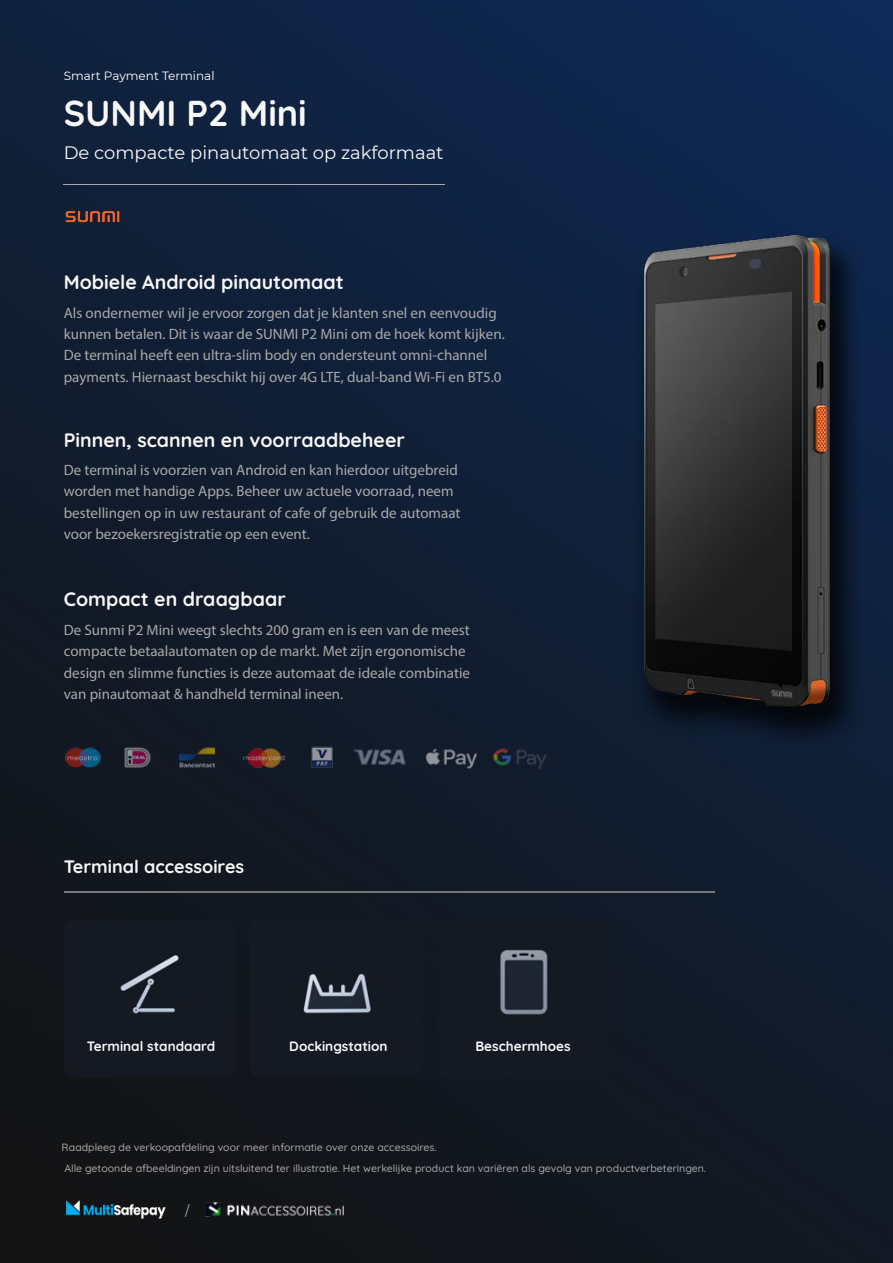
<style>
.page{position:relative;width:893px;height:1263px;background:#fff}
.page>*{position:absolute;margin:0;border:0;box-sizing:border-box;transform-origin:0 0}
.t1{font:700 36px "Quicksand";color:#f8f8f7}
.t2{font:700 19.5px "Quicksand";color:#f8f8f7}
.t3{font:18px "Montserrat";color:#f8f8f7}
.t4{font:700 18px "Quicksand";color:#f8f8f7}
.t5{font:18px "Minion Pro";color:#a0a1a5}
.t6{font:15px/21.3px "Myriad Pro";color:#a8a8a8}
.t7{font:700 13.5px "Quicksand";color:#f8f8f7}
.t8{font:12px "Montserrat";color:#fff}
.t9{font:500 10.5px "Quicksand";color:#a8a8a8}
</style>
<div class="page">
<img style="left:0;top:0;width:893px;height:1263px">
<hr style="left:64px;top:185px;width:381px;height:1px;background:#a8a8a8">
<img style="left:622px;top:226px;width:271px;height:526px">
<hr style="left:64px;top:891px;width:650px;height:2px;background:#777">
<div style="left:65px;top:920px;width:170px;height:156px;background:#151922"></div>
<img style="left:63px;top:203px;width:59px;height:26px">
<img style="left:64px;top:1197px;width:104px;height:24px">
<img style="left:206px;top:1200px;width:142px;height:21px">
<img style="left:60px;top:743px;width:494px;height:31px">
<img style="left:251px;top:921px;width:170px;height:156px">
<img style="left:438px;top:922px;width:171px;height:156px">
<p class="t8" style="left:64px;top:67px;width:152px">Smart Payment Terminal</p>
<p class="t1" style="left:64px;top:85px;width:245px">SUNMI P2 Mini</p>
<p class="t3" style="left:64px;top:140px;width:381px">De compacte pinautomaat op zakformaat</p>
<p class="t2" style="left:64px;top:267px;width:282px">Mobiele Android pinautomaat</p>
<p class="t6" style="left:64px;top:302px;width:442px">Als ondernemer wil je ervoor zorgen dat je klanten snel en eenvoudig kunnen betalen. Dit is waar de SUNMI P2 Mini om de hoek komt kijken.<br>De terminal heeft een ultra-slim body en ondersteunt omni-channel payments. Hiernaast beschikt hij over 4G LTE, dual-band Wi-Fi en BT5.0</p>
<p class="t2" style="left:64px;top:424px;width:343px">Pinnen, scannen en voorraadbeheer</p>
<p class="t6" style="left:64px;top:459px;width:398px">De terminal is voorzien van Android en kan hierdoor uitgebreid worden met handige Apps. Beheer uw actuele voorraad, neem bestellingen op in uw restaurant of cafe of gebruik de automaat voor bezoekersregistratie op een event.</p>
<p class="t2" style="left:64px;top:584px;width:224px">Compact en draagbaar</p>
<p class="t6" style="left:64px;top:619px;width:408px">De Sunmi P2 Mini weegt slechts 200 gram en is een van de meest compacte betaalautomaten op de markt. Met zijn ergonomische design en slimme functies is deze automaat de ideale combinatie van pinautomaat &amp; handheld terminal ineen.</p>
<p class="t4" style="left:64px;top:852px;width:182px">Terminal accessoires</p>
<p class="t7" style="left:87px;top:1036px;width:130px">Terminal standaard</p>
<p class="t7" style="left:289px;top:1036px;width:100px">Dockingstation</p>
<p class="t7" style="left:475px;top:1036px;width:97px">Beschermhoes</p>
<p class="t9" style="left:62px;top:1139px;width:376px">Raadpleeg de verkoopafdeling voor meer informatie over onze accessoires.</p>
<p class="t9" style="left:65px;top:1160px;width:643px">Alle getoonde afbeeldingen zijn uitsluitend ter illustratie. Het werkelijke product kan variëren als gevolg van productverbeteringen.</p>
<p class="t5" style="left:184px;top:1198px;width:7px">/</p>
</div>
